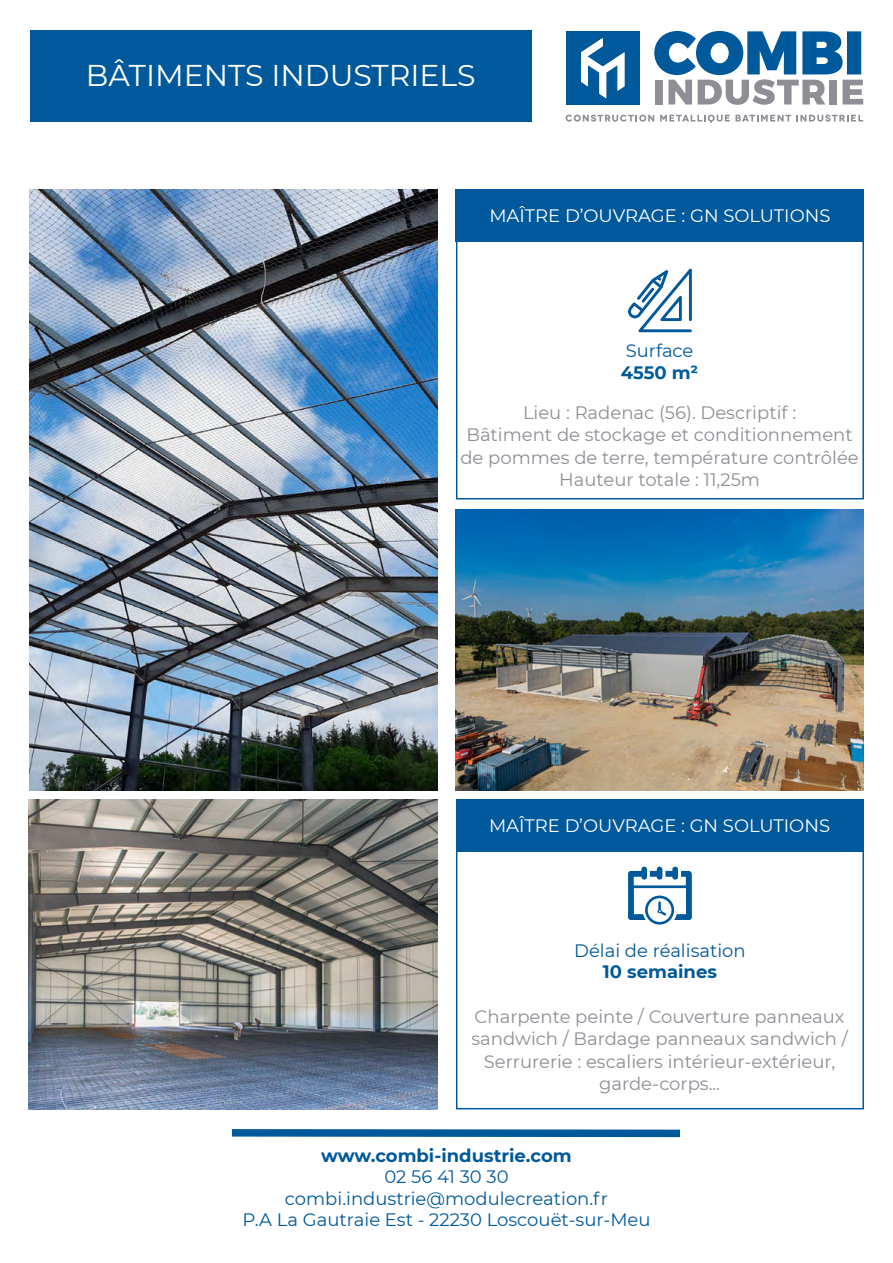
<style>
.page{position:relative;width:893px;height:1263px;background:#fff}
.page>*{position:absolute;margin:0;border:0;box-sizing:border-box;transform-origin:0 0}
.t1{font:30px "Montserrat";color:#fff}
.t2{font:18px/22.5px "Montserrat";color:#8e8e96;text-align:center}
.t3{font:18px/21.6px "Montserrat";color:#00599b;text-align:center}
.t4{font:18px "Montserrat";color:#fff}
.t5{font:700 18px "Montserrat";color:#00599b}
</style>
<div class="page">
<div style="left:456px;top:799px;width:408px;height:310px;border:2px solid #00599b"></div>
<div style="left:456px;top:189px;width:408px;height:310px;border:2px solid #00599b"></div>
<img style="left:456px;top:510px;width:407px;height:280px">
<div style="left:30px;top:30px;width:501px;height:91px;background:#00599b"></div>
<svg style="left:231px;top:1129px;width:449px;height:9px;background:#2a74ab"></svg>
<div style="left:456px;top:189px;width:408px;height:53px;background:#00599b"></div>
<div style="left:456px;top:799px;width:407px;height:53px;background:#00599b"></div>
<img style="left:29px;top:189px;width:408px;height:601px">
<img style="left:28px;top:799px;width:409px;height:310px">
<svg style="left:654px;top:31px;width:209px;height:74px"></svg>
<svg style="left:566px;top:115px;width:88px;height:7px"></svg>
<svg style="left:660px;top:115px;width:203px;height:8px"></svg>
<div style="left:566px;top:31px;width:74px;height:73px;background:#00599b"></div>
<svg style="left:581px;top:38px;width:43px;height:60px"></svg>
<svg style="left:628px;top:268px;width:64px;height:64px"></svg>
<svg style="left:628px;top:867px;width:64px;height:57px"></svg>
<h1 class="t1" style="left:86px;top:55px;width:391px">BÂTIMENTS INDUSTRIELS</h1>
<p class="t4" style="left:489px;top:203px;width:343px">MAÎTRE D’OUVRAGE : GN SOLUTIONS</p>
<p class="t3" style="left:626px;top:339px;width:69px">Surface</p>
<p class="t5" style="left:621px;top:359px;width:79px">4550 m²</p>
<p class="t2" style="left:460px;top:401px;width:400px">Lieu : Radenac (56). Descriptif :<br>Bâtiment de stockage et conditionnement de pommes de terre, température contrôlée Hauteur totale : 11,25m</p>
<p class="t4" style="left:489px;top:813px;width:343px">MAÎTRE D’OUVRAGE : GN SOLUTIONS</p>
<p class="t3" style="left:574px;top:939px;width:173px">Délai de réalisation</p>
<p class="t5" style="left:603px;top:959px;width:116px">10 semaines</p>
<p class="t2" style="left:471px;top:1004px;width:378px">Charpente peinte / Couverture panneaux sandwich / Bardage panneaux sandwich / Serrurerie : escaliers intérieur-extérieur, garde-corps...</p>
<p class="t5" style="left:321px;top:1142px;width:252px">www.combi-industrie.com</p>
<p class="t3" style="left:242px;top:1165px;width:410px">02 56 41 30 30 combi.industrie@modulecreation.fr<br>P.A La Gautraie Est - 22230 Loscouët-sur-Meu</p>
</div>
